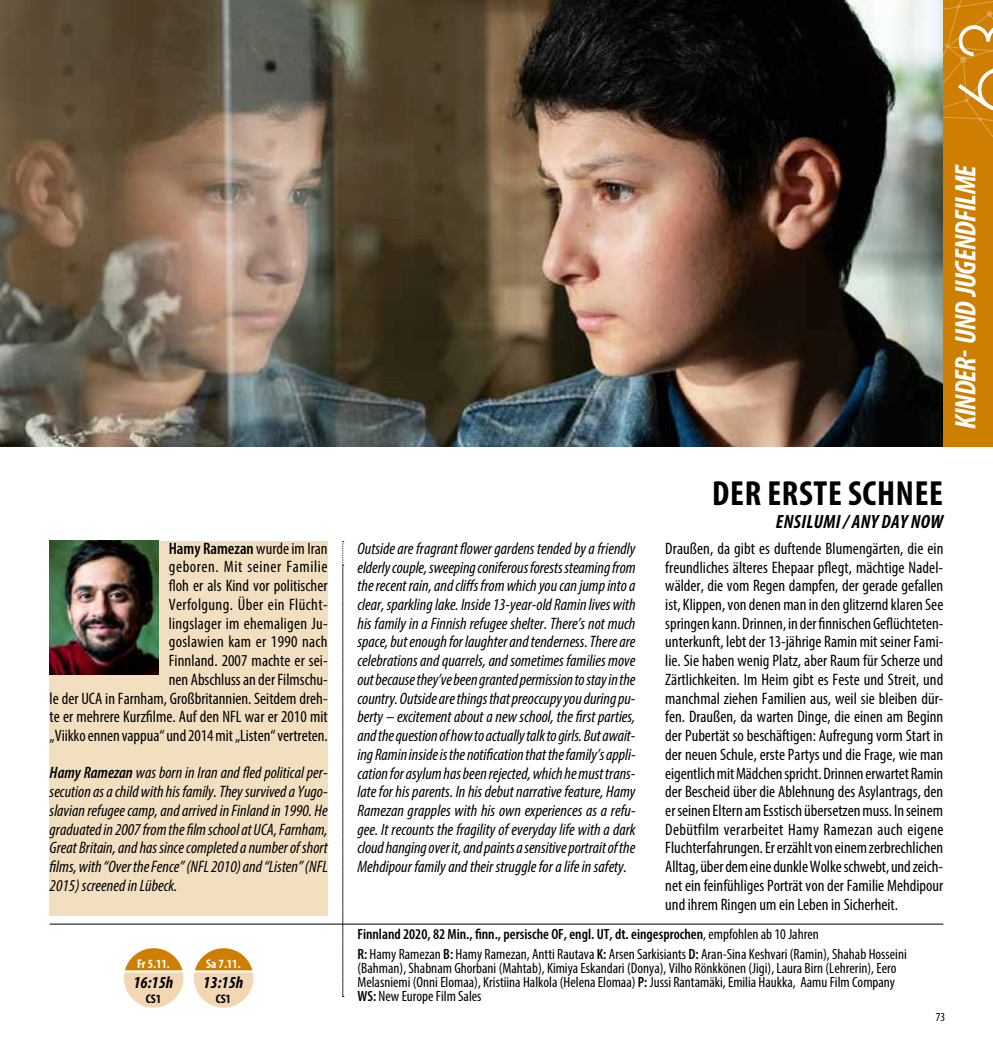
<style>
.page{position:relative;width:993px;height:1042px;background:#fff}
.page>*{position:absolute;margin:0;border:0;box-sizing:border-box;transform-origin:0 0}
.t1{font:700 condensed 35px "Myriad Pro";letter-spacing:.02em;color:#000}
.t2{font:italic 700 condensed 29.75px "Myriad Pro";color:#fff}
.t3{font:italic 700 condensed 19.25px "Myriad Pro";letter-spacing:.02em;color:#000}
.t4{font:italic 700 condensed 16.8px "Myriad Pro";color:#000}
.t5{font:condensed 16.62px/18.7px "Myriad Pro";color:#000;text-align:justify}
.t6{font:italic condensed 16.62px/18.7px "Myriad Pro";color:#000;text-align:justify}
.t7{font:condensed 14.88px/14px "Myriad Pro";color:#000}
.t8{font:700 condensed 12.6px "Myriad Pro";color:#fff}
.t9{font:700 condensed 12.6px "Myriad Pro";color:#000}
.t10{font:condensed 12.25px "Myriad Pro";color:#000}
.s1{font-weight:600}
</style>
<div class="page">
<hr style="left:50px;top:924px;width:893px;height:1px;background:#000">
<div style="left:50px;top:541px;width:277px;height:374px;background:#f2dfc0"></div>
<svg style="left:342px;top:541px;width:2px;height:456px"></svg>
<img style="left:50px;top:541px;width:109px;height:134px">
<img style="left:0;top:0;width:943px;height:446px">
<div style="left:943px;top:0;width:49px;height:446px;background:#ce7e00"></div>
<svg style="left:124px;top:948px;width:59px;height:60px"></svg>
<svg style="left:194px;top:948px;width:59px;height:60px"></svg>
<svg style="left:943px;top:0;width:49px;height:136px"></svg>
<p class="t5" style="left:50px;top:539px;width:279px;text-align:right"><span class="s1">Hamy Ramezan</span> wurde im Iran<br>geboren. Mit seiner Familie<br>floh er als Kind vor politischer<br>Verfolgung. Über ein Flücht-<br>lingslager im ehemaligen Ju-<br>goslawien kam er 1990 nach<br>Finnland. 2007 machte er sei-<br>nen Abschluss an der Filmschu-<br>le der UCA in Farnham, Großbritannien. Seitdem dreh&shy;te er mehrere Kurzfilme. Auf den NFL war er 2010 mit „Viikko ennen vappua“ und 2014 mit „Listen“ vertreten.</p>
<p class="t6" style="left:50px;top:763px;width:279px"><span class="s1">Hamy Ramezan</span> was born in Iran and fled political per&shy;secution as a child with his family. They survived a Yugo&shy;slavian refugee camp, and arrived in Finland in 1990. He graduated in 2007 from the film school at UCA, Farnham, Great Britain, and has since completed a number of short films, with “Over the Fence” (NFL 2010) and “Listen” (NFL 2015) screened in Lübeck.</p>
<p class="t8" style="left:137px;top:955px;width:34px">Fr 5.11.</p>
<p class="t4" style="left:133px;top:972px;width:42px">16:15h</p>
<p class="t9" style="left:146px;top:990px;width:17px">CS1</p>
<p class="t8" style="left:206px;top:955px;width:36px">Sa 7.11.</p>
<p class="t4" style="left:203px;top:972px;width:42px">13:15h</p>
<p class="t9" style="left:215px;top:990px;width:17px">CS1</p>
<h2 class="t2" style="left:946px;top:429px;width:266px;rotate:-90deg">KINDER- UND JUGENDFILME</h2>
<p class="t6" style="left:357px;top:539px;width:280px">Outside are fragrant flower gardens tended by a friendly elderly couple, sweeping coniferous forests steaming from the recent rain, and cliffs from which you can jump into a clear, sparkling lake. Inside 13-year-old Ramin lives with his family in a Finnish refugee shelter. There’s not much space, but enough for laughter and tenderness. There are celebrations and quarrels, and sometimes families move out because they’ve been granted permission to stay in the country. Outside are things that preoccupy you during pu&shy;berty – excitement about a new school, the first parties, and the question of how to actually talk to girls. But await&shy;ing Ramin inside is the notification that the family’s appli&shy;cation for asylum has been rejected, which he must trans&shy;late for his parents. In his debut narrative feature, Hamy Ramezan grapples with his own experiences as a refu&shy;gee. It recounts the fragility of everyday life with a dark cloud hanging over it, and paints a sensitive portrait of the Mehdipour family and their struggle for a life in safety.</p>
<h1 class="t1" style="left:712px;top:472px;width:232px">DER ERSTE SCHNEE</h1>
<p class="t3" style="left:775px;top:510px;width:169px">ENSILUMI / ANY DAY NOW</p>
<p class="t5" style="left:665px;top:539px;width:280px">Draußen, da gibt es duftende Blumengärten, die ein freundliches älteres Ehepaar pflegt, mächtige Nadel&shy;wälder, die vom Regen dampfen, der gerade gefallen ist, Klippen, von denen man in den glitzernd klaren See springen kann. Drinnen, in der finnischen Geflüchteten&shy;unterkunft, lebt der 13-jährige Ramin mit seiner Fami&shy;lie. Sie haben wenig Platz, aber Raum für Scherze und Zärtlichkeiten. Im Heim gibt es Feste und Streit, und manchmal ziehen Familien aus, weil sie bleiben dür&shy;fen. Draußen, da warten Dinge, die einen am Beginn der Pubertät so beschäftigen: Aufregung vorm Start in der neuen Schule, erste Partys und die Frage, wie man eigentlich mit Mädchen spricht. Drinnen erwartet Ramin der Bescheid über die Ablehnung des Asylantrags, den er seinen Eltern am Esstisch übersetzen muss. In seinem Debütfilm verarbeitet Hamy Ramezan auch eigene Fluchterfahrungen. Er erzählt von einem zerbrechlichen Alltag, über dem eine dunkle Wolke schwebt, und zeich&shy;net ein feinfühliges Porträt von der Familie Mehdipour und ihrem Ringen um ein Leben in Sicherheit.</p>
<p class="t7" style="left:357px;top:924px;width:550px;line-height:19.8px"><span class="s1">Finnland 2020, 82 Min., finn., persische OF, engl. UT, dt. eingesprochen</span>, empfohlen ab 10 Jahren<br><span class="s1">R:</span> Hamy Ramezan <span class="s1">B:</span> Hamy Ramezan, Antti Rautava <span class="s1">K:</span> Arsen Sarkisiants <span class="s1">D:</span> Aran-Sina Keshvari (Ramin), Shahab Hosseini</p>
<p class="t7" style="left:357px;top:961px;width:540px;text-align:justify">(Bahman), Shabnam Ghorbani (Mahtab), Kimiya Eskandari (Donya), Vilho Rönkkönen (Jigi), Laura Birn (Lehrerin), Eero Melasniemi (Onni Elomaa), Kristiina Halkola (Helena Elomaa) <span class="s1">P:</span> Jussi Rantamäki, Emilia Haukka, Aamu Film Company <span class="s1">WS:</span> New Europe Film Sales</p>
<p class="t10" style="left:935px;top:1010px;width:11px">73</p>
</div>
